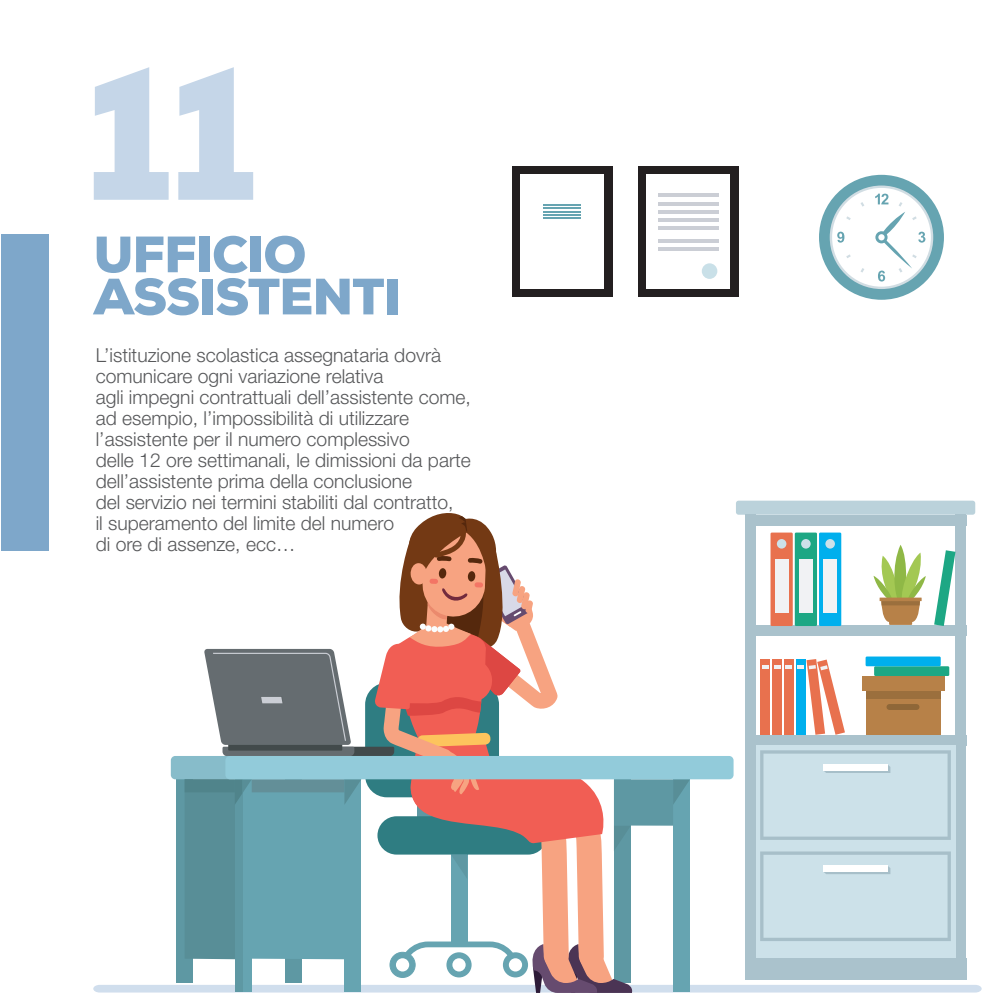
<style>
.page{position:relative;width:993px;height:993px;background:#fff}
.page>*{position:absolute;margin:0;border:0;box-sizing:border-box;transform-origin:0 0}
.t1{font:900 186.03px "Nexa";color:#c5d6e8}
.t2{font:900 50.93px/42.2px "Nexa";letter-spacing:-.02em;color:#7ea7ca}
.t3{font:300 19.25px/21px "Helvetica Neue LT Std";color:#57585a}
</style>
<div class="page">
<div style="left:512px;top:166px;width:100px;height:131px;background:#231f20"></div>
<div style="left:520px;top:174px;width:84px;height:115px;background:#fff"></div>
<hr style="left:543px;top:204px;width:38px;height:2px;background:#66a4b1">
<hr style="left:543px;top:208px;width:38px;height:1px;background:#66a4b1">
<hr style="left:543px;top:211px;width:38px;height:1px;background:#66a4b1">
<hr style="left:543px;top:214px;width:38px;height:1px;background:#66a4b1">
<hr style="left:543px;top:217px;width:38px;height:1px;background:#66a4b1">
<div style="left:638px;top:166px;width:100px;height:131px;background:#231f20"></div>
<div style="left:646px;top:174px;width:83px;height:115px;background:#fff"></div>
<hr style="left:657px;top:193px;width:61px;height:4px;background:#cbced5">
<svg style="left:658px;top:202px;width:60px;height:3px"></svg>
<hr style="left:657px;top:210px;width:61px;height:3px;background:#cbced5">
<hr style="left:657px;top:218px;width:61px;height:3px;background:#cbced5">
<hr style="left:657px;top:226px;width:61px;height:3px;background:#cbced5">
<hr style="left:657px;top:239px;width:61px;height:4px;background:#cbced5">
<hr style="left:657px;top:247px;width:61px;height:4px;background:#cbced5">
<div style="left:701px;top:263px;width:16px;height:16px;background:#c9e0e8;border-radius:50%"></div>
<div style="left:735px;top:500px;width:239px;height:14px;background:#bbd2db;border-radius:3px"></div>
<div style="left:1px;top:234px;width:47px;height:316px;background:#7ea7ca"></div>
<div style="left:818px;top:175px;width:125px;height:125px;background:#66a4b1;border-radius:50%"></div>
<svg style="left:829px;top:185px;width:103px;height:104px"></svg>
<div style="left:831px;top:188px;width:99px;height:98px;background:#fff;border-radius:50%"></div>
<svg style="left:837px;top:231px;width:7px;height:11px"></svg>
<svg style="left:875px;top:193px;width:13px;height:11px"></svg>
<svg style="left:875px;top:231px;width:12px;height:12px"></svg>
<svg style="left:877px;top:212px;width:48px;height:69px"></svg>
<svg style="left:93px;top:503px;width:888px;height:489px"></svg>
<div style="left:225px;top:755px;width:508px;height:24px;background:#92cbda;border-radius:4px"></div>
<h1 class="t1" style="left:85px;top:15px;width:174px">11</h1>
<h2 class="t2" style="left:94px;top:233px;width:309px">UFFICIO<br>ASSISTENTI</h2>
<p class="t3" style="left:96px;top:344px;width:376px">L’istituzione scolastica assegnataria dovrà comunicare ogni variazione relativa<br>agli impegni contrattuali dell’assistente come, ad esempio, l’impossibilità di utilizzare l’assistente per il numero complessivo<br>delle 12 ore settimanali, le dimissioni da parte dell’assistente prima della conclusione<br>del servizio nei termini stabiliti dal contratto,<br>il superamento del limite del numero<br>di ore di assenze, ecc…</p>
</div>
